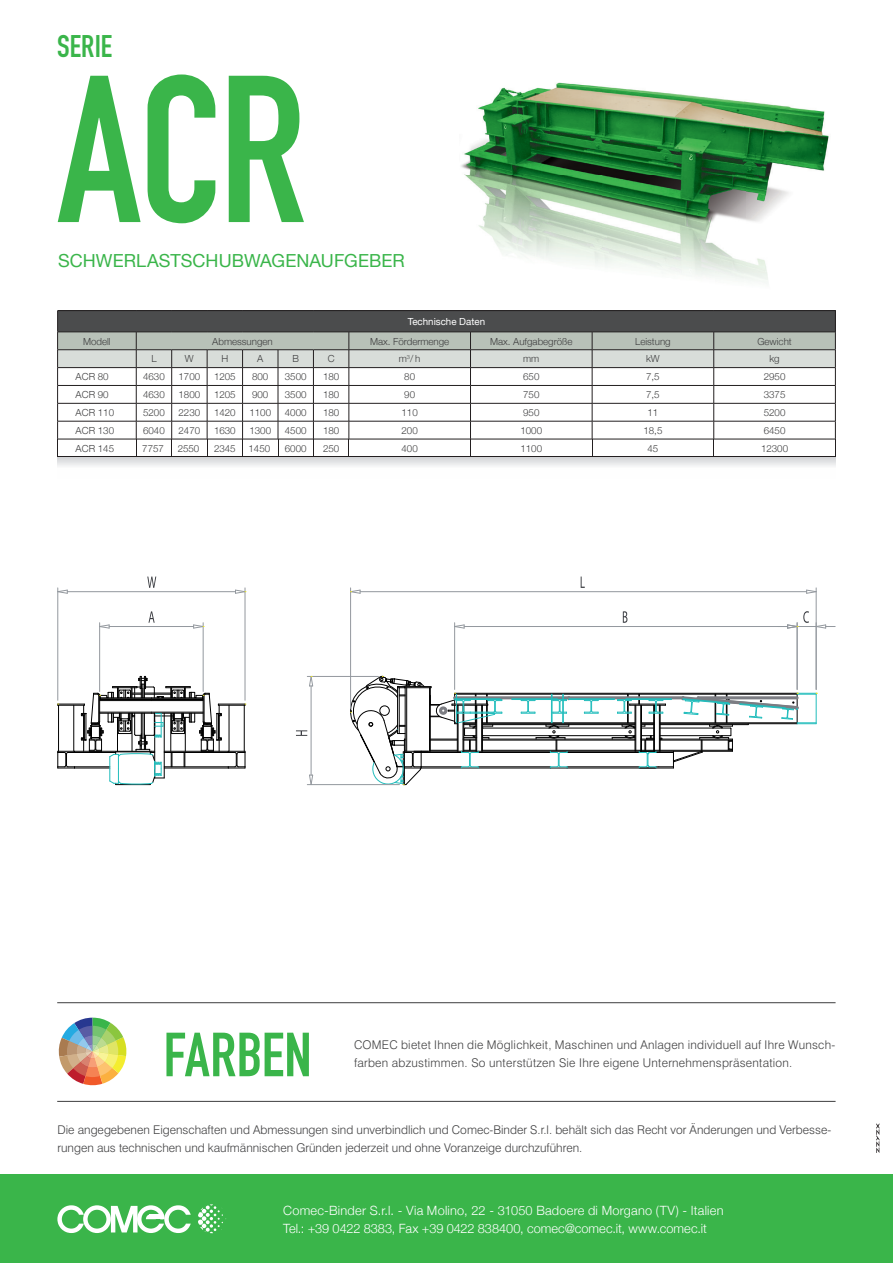
<style>
.page{position:relative;width:893px;height:1263px;background:#fff}
.page>*{position:absolute;margin:0;border:0;box-sizing:border-box;transform-origin:0 0}
.t1{font:205.5px "DIN Engschrift Alternate";color:#3ab54a}
.t2{font:61.2px "DIN Engschrift Alternate";color:#3ab54a}
.t3{font:30.9px "DIN Engschrift Alternate";letter-spacing:.005em;color:#3ab54a}
.t4{font:18px "Helvetica Neue";letter-spacing:.005em;color:#3ab54a}
.t5{font:300 12.75px/18px "Helvetica Neue";letter-spacing:.01em;color:#fff}
.t6{font:300 12px/17.2px "Swiss 721 BT";color:#3e3e3f}
.t7{font:300 12px "Swiss 721 BT";letter-spacing:.02em;color:#3e3e3f}
.t8{font:300 9.75px "Helvetica Neue";color:#3e3e3f}
.t9{font:9.75px "Helvetica Neue";color:#fff}
</style>
<div class="page">
<img style="left:461px;top:82px;width:368px;height:201px">
<hr style="left:57px;top:1002px;width:779px;height:1px;background:#3e3e3f">
<hr style="left:57px;top:1101px;width:779px;height:1px;background:#3e3e3f">
<svg style="left:58px;top:1018px;width:69px;height:68px"></svg>
<div style="left:0;top:1175px;width:893px;height:88px;background:#3ab54a"></div>
<svg style="left:57px;top:1205px;width:134px;height:28px"></svg>
<hr style="left:149px;top:1215px;width:13px;height:4px;background:#fff">
<svg style="left:198px;top:1204px;width:28px;height:29px"></svg>
<svg style="left:876px;top:1123px;width:3px;height:30px"></svg>
<svg style="left:307px;top:576px;width:529px;height:210px"></svg>
<hr style="left:454px;top:623px;width:1px;height:66px;background:#93989e">
<hr style="left:464px;top:626px;width:324px;height:1px;background:#93989e">
<svg style="left:454px;top:624px;width:11px;height:5px"></svg>
<svg style="left:623px;top:611px;width:4px;height:12px"></svg>
<hr style="left:797px;top:623px;width:1px;height:66px;background:#93989e">
<svg style="left:778px;top:611px;width:57px;height:18px"></svg>
<hr style="left:816px;top:588px;width:1px;height:101px;background:#93989e">
<hr style="left:350px;top:588px;width:1px;height:120px;background:#93989e">
<hr style="left:360px;top:591px;width:447px;height:1px;background:#93989e">
<svg style="left:806px;top:589px;width:11px;height:5px"></svg>
<svg style="left:581px;top:576px;width:4px;height:12px"></svg>
<svg style="left:350px;top:589px;width:11px;height:5px"></svg>
<hr style="left:307px;top:784px;width:92px;height:1px;background:#93989e">
<hr style="left:307px;top:676px;width:71px;height:1px;background:#93989e">
<hr style="left:311px;top:686px;width:1px;height:89px;background:#93989e">
<svg style="left:309px;top:774px;width:4px;height:11px"></svg>
<svg style="left:296px;top:730px;width:11px;height:6px"></svg>
<svg style="left:348px;top:676px;width:469px;height:110px"></svg>
<svg style="left:309px;top:676px;width:4px;height:11px"></svg>
<svg style="left:57px;top:576px;width:190px;height:210px"></svg>
<hr style="left:99px;top:623px;width:1px;height:68px;background:#93989e">
<hr style="left:203px;top:623px;width:1px;height:68px;background:#93989e">
<hr style="left:109px;top:626px;width:85px;height:1px;background:#93989e">
<svg style="left:99px;top:624px;width:11px;height:5px"></svg>
<svg style="left:148px;top:611px;width:7px;height:12px"></svg>
<svg style="left:193px;top:624px;width:11px;height:5px"></svg>
<hr style="left:58px;top:588px;width:1px;height:112px;background:#93989e">
<hr style="left:245px;top:588px;width:1px;height:112px;background:#93989e">
<hr style="left:67px;top:591px;width:168px;height:1px;background:#93989e">
<svg style="left:57px;top:589px;width:11px;height:5px"></svg>
<svg style="left:147px;top:576px;width:9px;height:12px"></svg>
<svg style="left:58px;top:676px;width:188px;height:109px"></svg>
<svg style="left:235px;top:589px;width:11px;height:5px"></svg>
<hr style="left:57px;top:310px;width:79px;height:1px;background:#231f20">
<hr style="left:136px;top:310px;width:36px;height:1px;background:#231f20">
<hr style="left:172px;top:310px;width:35px;height:1px;background:#231f20">
<hr style="left:207px;top:310px;width:36px;height:1px;background:#231f20">
<hr style="left:243px;top:310px;width:35px;height:1px;background:#231f20">
<hr style="left:278px;top:310px;width:35px;height:1px;background:#231f20">
<hr style="left:313px;top:310px;width:36px;height:1px;background:#231f20">
<hr style="left:349px;top:310px;width:121px;height:1px;background:#231f20">
<hr style="left:470px;top:310px;width:122px;height:1px;background:#231f20">
<hr style="left:592px;top:310px;width:122px;height:1px;background:#231f20">
<hr style="left:714px;top:310px;width:122px;height:1px;background:#231f20">
<svg style="left:57px;top:311px;width:779px;height:146px"></svg>
<hr style="left:172px;top:439px;width:35px;height:1px;background:#231f20">
<hr style="left:207px;top:439px;width:36px;height:1px;background:#231f20">
<hr style="left:243px;top:439px;width:35px;height:1px;background:#231f20">
<hr style="left:278px;top:439px;width:35px;height:1px;background:#231f20">
<hr style="left:313px;top:439px;width:36px;height:1px;background:#231f20">
<svg style="left:57px;top:457px;width:779px;height:9px"></svg>
<h3 class="t3" style="left:57px;top:28px;width:57px">SERIE</h3>
<h1 class="t1" style="left:57px;top:29px;width:251px">ACR</h1>
<h3 class="t4" style="left:58px;top:248px;width:348px">SCHWERLASTSCHUBWAGENAUFGEBER</h3>
<p class="t9" style="left:408px;top:314px;width:79px">Technische Daten</p>
<p class="t8" style="left:83px;top:333px;width:29px">Modell</p>
<p class="t8" style="left:212px;top:333px;width:62px">Abmessungen</p>
<p class="t8" style="left:370px;top:333px;width:81px">Max. Fördermenge</p>
<p class="t8" style="left:490px;top:333px;width:84px">Max. Aufgabegröße</p>
<p class="t8" style="left:635px;top:333px;width:37px">Leistung</p>
<p class="t8" style="left:757px;top:333px;width:36px">Gewicht</p>
<p class="t8" style="left:151px;top:351px;width:7px">L</p>
<p class="t8" style="left:185px;top:351px;width:10px">W</p>
<p class="t8" style="left:221px;top:351px;width:8px">H</p>
<p class="t8" style="left:257px;top:351px;width:8px">A</p>
<p class="t8" style="left:292px;top:351px;width:8px">B</p>
<p class="t8" style="left:328px;top:351px;width:8px">C</p>
<p class="t8" style="left:399px;top:351px;width:23px">m<sup>3</sup>/ h</p>
<p class="t8" style="left:523px;top:351px;width:18px">mm</p>
<p class="t8" style="left:646px;top:351px;width:15px">kW</p>
<p class="t8" style="left:769px;top:351px;width:12px">kg</p>
<p class="t8" style="left:76px;top:369px;width:35px">ACR 80</p>
<p class="t8" style="left:143px;top:369px;width:23px">4630</p>
<p class="t8" style="left:179px;top:369px;width:23px">1700</p>
<p class="t8" style="left:214px;top:369px;width:23px">1205</p>
<p class="t8" style="left:252px;top:369px;width:18px">800</p>
<p class="t8" style="left:285px;top:369px;width:23px">3500</p>
<p class="t8" style="left:323px;top:369px;width:18px">180</p>
<p class="t8" style="left:404px;top:369px;width:12px">80</p>
<p class="t8" style="left:523px;top:369px;width:18px">650</p>
<p class="t8" style="left:646px;top:369px;width:15px">7,5</p>
<p class="t8" style="left:764px;top:369px;width:23px">2950</p>
<p class="t8" style="left:76px;top:387px;width:35px">ACR 90</p>
<p class="t8" style="left:143px;top:387px;width:23px">4630</p>
<p class="t8" style="left:179px;top:387px;width:23px">1800</p>
<p class="t8" style="left:214px;top:387px;width:23px">1205</p>
<p class="t8" style="left:252px;top:387px;width:18px">900</p>
<p class="t8" style="left:285px;top:387px;width:23px">3500</p>
<p class="t8" style="left:323px;top:387px;width:18px">180</p>
<p class="t8" style="left:404px;top:387px;width:12px">90</p>
<p class="t8" style="left:523px;top:387px;width:18px">750</p>
<p class="t8" style="left:646px;top:387px;width:15px">7,5</p>
<p class="t8" style="left:764px;top:387px;width:23px">3375</p>
<p class="t8" style="left:76px;top:405px;width:40px">ACR 110</p>
<p class="t8" style="left:143px;top:405px;width:23px">5200</p>
<p class="t8" style="left:179px;top:405px;width:23px">2230</p>
<p class="t8" style="left:214px;top:405px;width:23px">1420</p>
<p class="t8" style="left:249px;top:405px;width:23px">1100</p>
<p class="t8" style="left:285px;top:405px;width:23px">4000</p>
<p class="t8" style="left:323px;top:405px;width:18px">180</p>
<p class="t8" style="left:402px;top:405px;width:18px">110</p>
<p class="t8" style="left:523px;top:405px;width:18px">950</p>
<p class="t8" style="left:647px;top:405px;width:12px">11</p>
<p class="t8" style="left:764px;top:405px;width:23px">5200</p>
<p class="t8" style="left:76px;top:422px;width:40px">ACR 130</p>
<p class="t8" style="left:143px;top:422px;width:23px">6040</p>
<p class="t8" style="left:179px;top:422px;width:23px">2470</p>
<p class="t8" style="left:214px;top:422px;width:23px">1630</p>
<p class="t8" style="left:249px;top:422px;width:23px">1300</p>
<p class="t8" style="left:285px;top:422px;width:23px">4500</p>
<p class="t8" style="left:323px;top:422px;width:18px">180</p>
<p class="t8" style="left:402px;top:422px;width:18px">200</p>
<p class="t8" style="left:520px;top:422px;width:23px">1000</p>
<p class="t8" style="left:643px;top:422px;width:20px">18,5</p>
<p class="t8" style="left:764px;top:422px;width:23px">6450</p>
<p class="t8" style="left:76px;top:440px;width:40px">ACR 145</p>
<p class="t8" style="left:142px;top:440px;width:23px">7757</p>
<p class="t8" style="left:178px;top:440px;width:23px">2550</p>
<p class="t8" style="left:214px;top:440px;width:23px">2345</p>
<p class="t8" style="left:249px;top:440px;width:23px">1450</p>
<p class="t8" style="left:285px;top:440px;width:23px">6000</p>
<p class="t8" style="left:323px;top:440px;width:18px">250</p>
<p class="t8" style="left:402px;top:440px;width:18px">400</p>
<p class="t8" style="left:520px;top:440px;width:23px">1100</p>
<p class="t8" style="left:647px;top:440px;width:12px">45</p>
<p class="t8" style="left:761px;top:440px;width:29px">12300</p>
<h2 class="t2" style="left:164px;top:1019px;width:150px">FARBEN</h2>
<p class="t7" style="left:354px;top:1038px;width:483px">COMEC bietet Ihnen die Möglichkeit, Maschinen und Anlagen individuell auf Ihre Wunsch-</p>
<p class="t7" style="left:354px;top:1055px;width:440px">farben abzustimmen. So unterstützen Sie Ihre eigene Unternehmenspräsentation.</p>
<p class="t6" style="left:57px;top:1121px;width:775px">Die angegebenen Eigenschaften und Abmessungen sind unverbindlich und Comec-Binder S.r.l. behält sich das Recht vor Änderungen und Verbesse&shy;rungen aus technischen und kaufmännischen Gründen jederzeit und ohne Voranzeige durchzuführen.</p>
<h3 class="t5" style="left:283px;top:1200px;width:442px">Comec-Binder S.r.l. - Via Molino, 22 - 31050 Badoere di Morgano (TV) - Italien<br>Tel.: +39 0422 8383, Fax +39 0422 838400, comec@comec.it, www.comec.it</h3>
</div>
